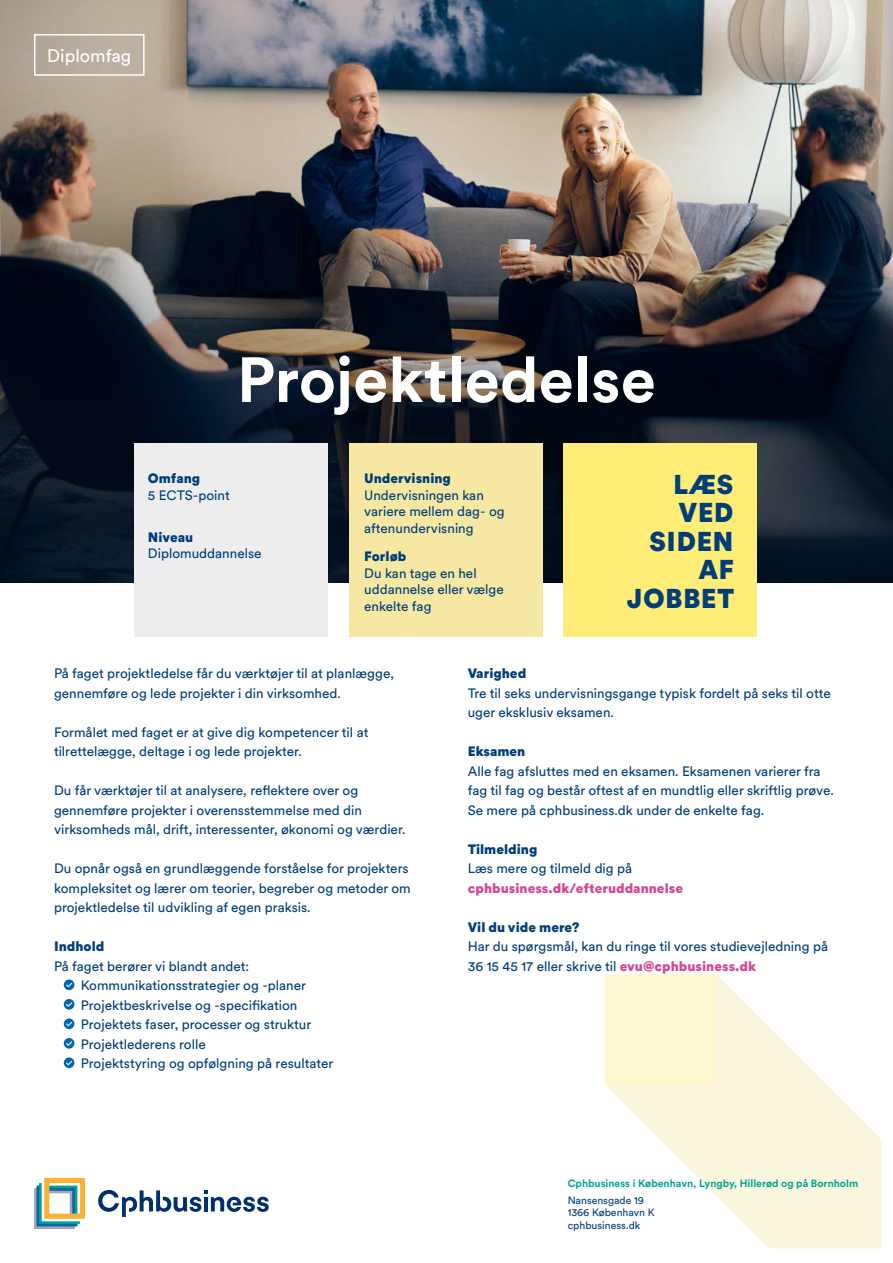
<style>
.page{position:relative;width:893px;height:1263px;background:#fff}
.page>*{position:absolute;margin:0;border:0;box-sizing:border-box;transform-origin:0 0}
.Titel{font:700 63px "Circular XX";color:#fff}
.t1{font:900 27px/28.5px "Circular XX";letter-spacing:.01em;color:#003e78;text-align:right}
.t2{font:18px "Circular Std";color:#fff}
.Brødtekst{font:13.5px/19.5px "Circular XX";color:#003e78}
.Faktaboks{font:13.5px/16.5px "Circular XX";color:#003e78}
.Overskrift{font:900 13.5px "Circular XX";color:#003e78}
.Brødtekst-2{font:900 13.5px/19.5px "Circular XX";color:#d14a95}
.t3{font:700 10.5px "Circular Std";color:#00a590}
.t4{font:10.5px/12.6px "Circular Std";color:#003e78}
.s1{font-weight:400;color:#003e78}
.s2{font-weight:900;color:#d14a95}
</style>
<div class="page">
<svg style="left:605px;top:974px;width:277px;height:274px;fill:#fbf7df"></svg>
<div style="left:605px;top:974px;width:111px;height:110px;background:#fff8d1"></div>
<svg style="left:34px;top:1178px;width:51px;height:51px"></svg>
<svg style="left:98px;top:1190px;width:171px;height:27px"></svg>
<img style="left:0;top:0;width:893px;height:121px">
<img style="left:0;top:121px;width:893px;height:462px">
<div style="left:135px;top:443px;width:193px;height:194px;background:#ededed"></div>
<div style="left:349px;top:443px;width:194px;height:194px;background:#f6e8a3"></div>
<div style="left:563px;top:443px;width:194px;height:194px;background:#ffed78"></div>
<div style="left:64px;top:1018px;width:10px;height:11px;background:#0065b0;border-radius:50%"></div>
<svg style="left:66px;top:1022px;width:6px;height:4px"></svg>
<div style="left:64px;top:1038px;width:10px;height:11px;background:#0065b0;border-radius:50%"></div>
<svg style="left:66px;top:1041px;width:6px;height:5px"></svg>
<div style="left:64px;top:979px;width:10px;height:11px;background:#0065b0;border-radius:50%"></div>
<svg style="left:66px;top:983px;width:6px;height:4px"></svg>
<div style="left:64px;top:999px;width:10px;height:11px;background:#0065b0;border-radius:50%"></div>
<svg style="left:66px;top:1002px;width:6px;height:5px"></svg>
<div style="left:64px;top:1057px;width:10px;height:11px;background:#0065b0;border-radius:50%"></div>
<svg style="left:66px;top:1061px;width:6px;height:4px"></svg>
<div style="left:34px;top:34px;width:111px;height:42px;border:2px solid #fff"></div>
<h3 class="t2" style="left:47px;top:45px;width:86px">Diplomfag</h3>
<h1 class="Titel" style="left:237px;top:336px;width:421px">Projektledelse</h1>
<h2 class="Overskrift" style="left:148px;top:469px;width:54px">Omfang</h2>
<p class="Faktaboks" style="left:148px;top:486px;width:83px">5 ECTS-point</p>
<h2 class="Overskrift" style="left:148px;top:527px;width:47px">Niveau</h2>
<p class="Faktaboks" style="left:148px;top:544px;width:115px">Diplomuddannelse</p>
<h2 class="Overskrift" style="left:364px;top:469px;width:88px">Undervisning</h2>
<p class="Faktaboks" style="left:364px;top:486px;width:142px">Undervisningen kan variere mellem dag- og aftenundervisning</p>
<h2 class="Overskrift" style="left:364px;top:547px;width:44px">Forløb</h2>
<p class="Faktaboks" style="left:364px;top:564px;width:141px">Du kan tage en hel uddannelse eller vælge enkelte fag</p>
<h2 class="t1" style="left:627px;top:469px;width:109px">LÆS<br>VED<br>SIDEN<br>AF<br>JOBBET</h2>
<p class="Brødtekst" style="left:54px;top:663px;width:342px">På faget projektledelse får du værktøjer til at planlægge, gennemføre og lede projekter i din virksomhed.</p>
<p class="Brødtekst" style="left:54px;top:721px;width:316px">Formålet med faget er at give dig kompetencer til at tilrettelægge, deltage i og lede projekter.</p>
<p class="Brødtekst" style="left:54px;top:780px;width:353px">Du får værktøjer til at analysere, reflektere over og gennemføre projekter i overensstemmelse med din virksomheds mål, drift, interessenter, økonomi og værdier.</p>
<p class="Brødtekst" style="left:54px;top:858px;width:358px">Du opnår også en grundlæggende forståelse for projekters kompleksitet og lærer om teorier, begreber og metoder om projektledelse til udvikling af egen praksis.</p>
<h2 class="Overskrift" style="left:54px;top:937px;width:52px">Indhold</h2>
<p class="Brødtekst" style="left:54px;top:955px;width:197px">På faget berører vi blandt andet:</p>
<p class="Brødtekst" style="left:81px;top:975px;width:227px">Kommunikationsstrategier og -planer</p>
<p class="Brødtekst" style="left:81px;top:994px;width:218px">Projektbeskrivelse og -specifikation</p>
<p class="Brødtekst" style="left:81px;top:1014px;width:232px">Projektets faser, processer og struktur</p>
<p class="Brødtekst" style="left:81px;top:1033px;width:127px">Projektlederens rolle</p>
<p class="Brødtekst" style="left:81px;top:1053px;width:254px">Projektstyring og opfølgning på resultater</p>
<h2 class="Overskrift" style="left:468px;top:664px;width:60px">Varighed</h2>
<p class="Brødtekst" style="left:468px;top:682px;width:364px">Tre til seks undervisningsgange typisk fordelt på seks til otte uger eksklusiv eksamen.</p>
<h2 class="Overskrift" style="left:468px;top:742px;width:59px">Eksamen</h2>
<p class="Brødtekst" style="left:468px;top:760px;width:368px">Alle fag afsluttes med en eksamen. Eksamenen varierer fra fag til fag og består oftest af en mundtlig eller skriftlig prøve.<br>Se mere på cphbusiness.dk under de enkelte fag.</p>
<h2 class="Overskrift" style="left:468px;top:839px;width:71px">Tilmelding</h2>
<p class="Brødtekst-2" style="left:468px;top:858px;width:217px"><span class="s1">Læs mere og tilmeld dig på </span>cphbusiness.dk/efteruddannelse</p>
<h2 class="Overskrift" style="left:468px;top:917px;width:113px">Vil du vide mere?</h2>
<p class="Brødtekst" style="left:468px;top:936px;width:362px">Har du spørgsmål, kan du ringe til vores studievejledning på<br>36 15 45 17 eller skrive til <span class="s2">evu@cphbusiness.dk</span></p>
<p class="t3" style="left:568px;top:1177px;width:292px">Cphbusiness i København, Lyngby, Hillerød og på Bornholm</p>
<p class="t4" style="left:568px;top:1193px;width:89px">Nansensgade 19<br>1366 København K cphbusiness.dk</p>
</div>
